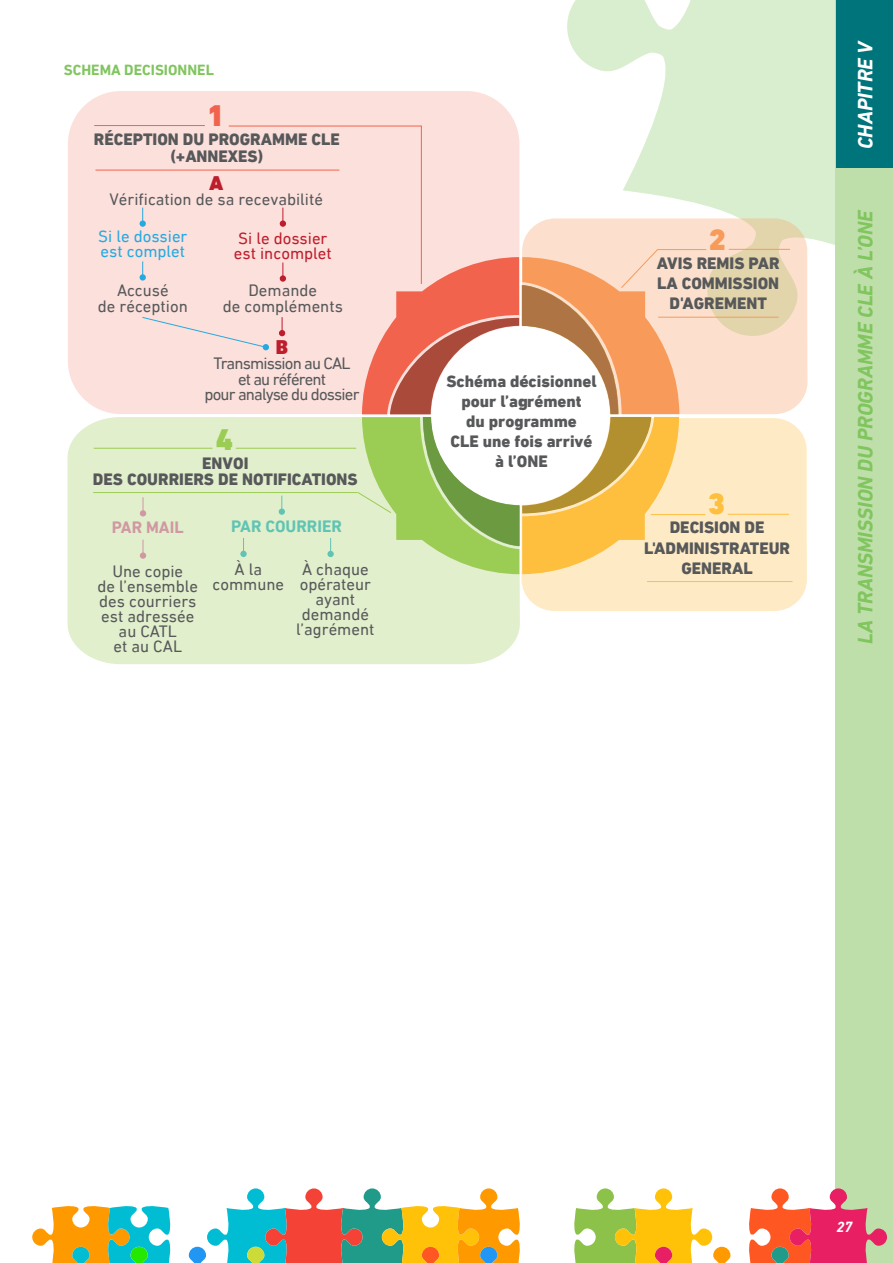
<style>
.page{position:relative;width:893px;height:1263px;background:#fff}
.page>*{position:absolute;margin:0;border:0;box-sizing:border-box;transform-origin:0 0}
.t1{font:900 30.15px "DIN Next LT Pro";color:#f89a59}
.t2{font:900 30.15px "DIN Next LT Pro";color:#f1634d}
.t3{font:900 30.15px "DIN Next LT Pro";color:#febf3f}
.t4{font:900 30.15px "DIN Next LT Pro";color:#9bcc54}
.t5{font:italic 700 21px "DIN Next LT Pro";color:#80c55e}
.t6{font:italic 700 21px "DIN Next LT Pro";color:#fff}
.t7{font:900 20.1px "DIN Next LT Pro";color:#be1d2c}
.t8{font:800 16.8px/20.1px "DIN Next LT Pro";color:#57585a;text-align:center}
.t9{font:16.8px/15.1px "DIN Next LT Pro";color:#57585a;text-align:center}
.t10{font:16.8px/15.1px "DIN Next LT Pro";letter-spacing:-.05em;color:#57585a;text-align:center}
.t11{font:16.8px/15.1px "DIN Next LT Pro";color:#be1d2c}
.t12{font:700 16.8px "DIN Next LT Pro";color:#60c4b4}
.t13{font:16.8px "DIN Next LT Pro";color:#24aae1}
.t14{font:700 16.8px "DIN Next LT Pro";color:#d098a2}
.t15{font:700 15px "DIN Next LT Pro";color:#80c55e}
.t16{font:italic 700 15px "DIN Next LT Pro";color:#fff}
.s1{color:#24aae1}
</style>
<div class="page">
<svg style="left:567px;top:0;width:269px;height:343px"></svg>
<div style="left:68px;top:417px;width:452px;height:247px;background:#e1efcc"></div>
<div style="left:521px;top:418px;width:286px;height:193px;background:#feebc5;border-radius:33px"></div>
<svg style="left:522px;top:218px;width:285px;height:196px;background:#f2dbbf"></svg>
<div style="left:68px;top:91px;width:448px;height:323px;background:#fce0dc"></div>
<hr style="left:729px;top:249px;width:61px;height:1px;background:#f89a59">
<hr style="left:658px;top:317px;width:120px;height:1px;background:#f89a59">
<hr style="left:94px;top:125px;width:111px;height:1px;background:#f1634d">
<hr style="left:95px;top:170px;width:244px;height:1px;background:#f1634d">
<hr style="left:728px;top:514px;width:61px;height:1px;background:#febf3f">
<hr style="left:647px;top:581px;width:145px;height:1px;background:#febf3f">
<hr style="left:94px;top:448px;width:118px;height:1px;background:#9bcc54">
<hr style="left:93px;top:492px;width:264px;height:1px;background:#9bcc54">
<svg style="left:140px;top:125px;width:567px;height:449px;background:#ecd7bd"></svg>
<div style="left:836px;top:0;width:57px;height:1263px;background:#bedeaa"></div>
<div style="left:836px;top:0;width:57px;height:168px;background:#00747b"></div>
<svg style="left:574px;top:1188px;width:313px;height:75px"></svg>
<svg style="left:32px;top:1188px;width:488px;height:75px"></svg>
<p class="t15" style="left:64px;top:61px;width:152px">SCHEMA DECISIONNEL</p>
<p class="t2" style="left:208px;top:98px;width:19px">1</p>
<p class="t8" style="left:94px;top:131px;width:247px;line-height:16.8px">RÉCEPTION DU PROGRAMME CLE (+ANNEXES)</p>
<p class="t7" style="left:209px;top:171px;width:16px">A</p>
<p class="t9" style="left:98px;top:181px;width:226px;line-height:36.6px;text-align:left;text-indent:11px">Vérification de sa recevabilité<br><span class="s1">Si le dossier</span></p>
<p class="t13" style="left:101px;top:242px;width:86px">est complet</p>
<p class="t11" style="left:234px;top:230px;width:99px">Si le dossier est incomplet</p>
<p class="t9" style="left:98px;top:283px;width:91px">Accusé<br>de réception</p>
<p class="t9" style="left:223px;top:283px;width:122px">Demande<br>de compléments</p>
<p class="t7" style="left:276px;top:335px;width:14px">B</p>
<p class="t10" style="left:205px;top:356px;width:156px">Transmission au CAL<br>et au référent<br>pour analyse du dossier</p>
<p class="t4" style="left:216px;top:422px;width:19px">4</p>
<p class="t8" style="left:93px;top:454px;width:266px;line-height:16.8px">ENVOI<br>DES COURRIERS DE NOTIFICATIONS</p>
<p class="t12" style="left:231px;top:516px;width:112px">PAR COURRIER</p>
<p class="t9" style="left:212px;top:561px;width:73px">À la commune</p>
<p class="t14" style="left:112px;top:518px;width:73px">PAR MAIL</p>
<p class="t9" style="left:97px;top:563px;width:102px">Une copie<br>de l’ensemble des courriers est adressée au CATL<br>et au CAL</p>
<p class="t9" style="left:296px;top:561px;width:80px">À chaque opérateur ayant demandé l’agrément</p>
<p class="t8" style="left:446px;top:371px;width:152px">Schéma décisionnel pour l’agrément<br>du programme<br>CLE une fois arrivé à l’ONE</p>
<p class="t1" style="left:709px;top:222px;width:19px">2</p>
<p class="t8" style="left:657px;top:253px;width:124px">AVIS REMIS PAR<br>LA COMMISSION<br>D'AGREMENT</p>
<p class="t3" style="left:708px;top:486px;width:19px">3</p>
<p class="t8" style="left:644px;top:518px;width:148px">DECISION DE<br>L'ADMINISTRATEUR<br>GENERAL</p>
<p class="t6" style="left:853px;top:149px;width:111px;rotate:-90deg">CHAPITRE V</p>
<p class="t5" style="left:853px;top:644px;width:436px;rotate:-90deg">LA TRANSMISSION DU PROGRAMME CLE À L’ONE</p>
<p class="t16" style="left:836px;top:1218px;width:18px">27</p>
</div>
